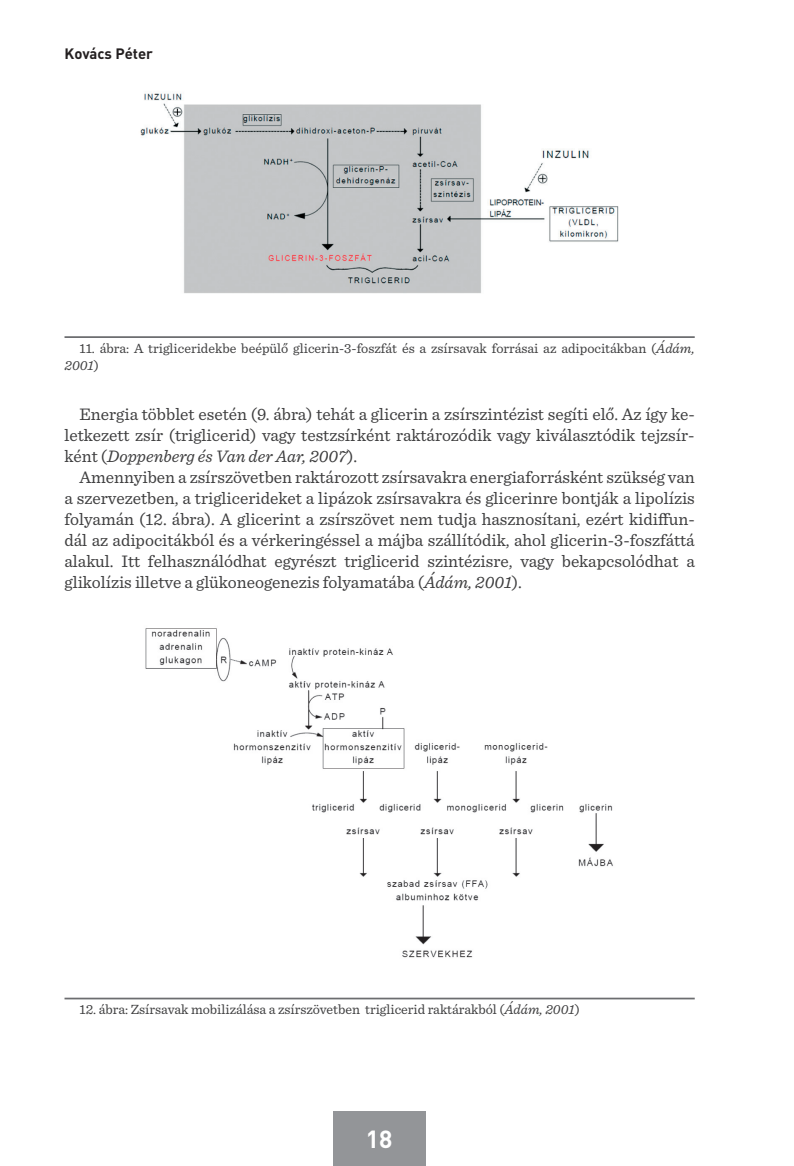
<style>
.page{position:relative;width:794px;height:1166px;background:#fff}
.page>*{position:absolute;margin:0;border:0;box-sizing:border-box;transform-origin:0 0}
.t1{font:700 24.5px "DIN Pro";color:#fff}
.t2{font:17.5px/21px "Sentinel";color:#3e3e3f;text-align:justify}
.t3{font:700 14.88px "DIN Pro";color:#231f20}
.t4{font:14px/16.8px "Sentinel";color:#3e3e3f}
.s1{font-style:italic}
</style>
<div class="page">
<div style="left:333px;top:1112px;width:93px;height:54px;background:#939598"></div>
<hr style="left:64px;top:336px;width:630px;height:2px;background:#6c6d70">
<hr style="left:64px;top:997px;width:630px;height:2px;background:#6c6d70">
<img style="left:140px;top:93px;width:479px;height:201px">
<img style="left:145px;top:628px;width:468px;height:330px">
<p class="t3" style="left:64px;top:48px;width:90px">Kovács Péter</p>
<p class="t4" style="left:64px;top:341px;width:632px;text-indent:15px">11. ábra: A trigliceridekbe beépülő glicerin-3-foszfát és a zsírsavak forrásai az adipocitákban (<span class="s1">Ádám,<br>2001</span>)</p>
<p class="t2" style="left:64px;top:405px;width:632px;text-indent:15px">Energia többlet esetén (9. ábra) tehát a glicerin a zsírszintézist segíti elő. Az így ke&shy;letkezett zsír (triglicerid) vagy testzsírként raktározódik vagy kiválasztódik tejzsír&shy;ként (<span class="s1">Doppenberg és Van der Aar, 2007</span>).</p>
<p class="t2" style="left:64px;top:468px;width:632px;text-indent:15px">Amennyiben a zsírszövetben raktározott zsírsavakra energiaforrásként szükség van a szervezetben, a triglicerideket a lipázok zsírsavakra és glicerinre bontják a lipolízis folyamán (12. ábra). A glicerint a zsírszövet nem tudja hasznosítani, ezért kidiffun&shy;dál az adipocitákból és a vérkeringéssel a májba szállítódik, ahol glicerin-3-foszfáttá alakul. Itt felhasználódhat egyrészt triglicerid szintézisre, vagy bekapcsolódhat a glikolízis illetve a glükoneogenezis folyamatába (<span class="s1">Ádám, 2001</span>).</p>
<p class="t4" style="left:79px;top:1002px;width:502px">12. ábra: Zsírsavak mobilizálása a zsírszövetben triglicerid raktárakból (<span class="s1">Ádám, 2001</span>)</p>
<h1 class="t1" style="left:366px;top:1131px;width:28px">18</h1>
</div>
